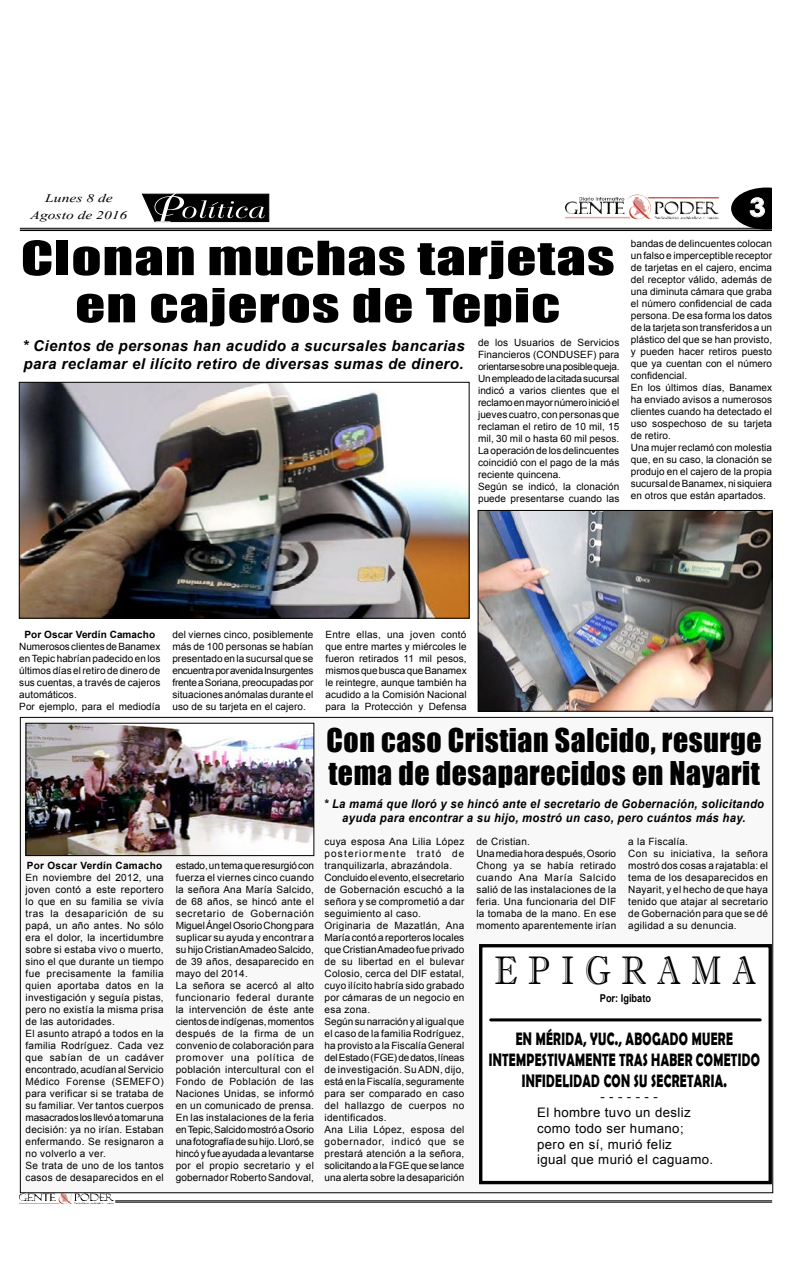
<style>
.page{position:relative;width:792px;height:1276px;background:#fff}
.page>*{position:absolute;margin:0;border:0;box-sizing:border-box;transform-origin:0 0}
.t1{font:43.5px/47.2px "Impact";letter-spacing:.02em;color:#000;text-align:center;scale:1.35 1}
.t2{font:39.9px "Imprint MT Shadow";color:#000;scale:.81 1}
.t3{font:30.1px/32.7px "Impact";letter-spacing:.015em;color:#000}
.t4{font:700 25.2px "Century Gothic";color:#fff;scale:1.14 1}
.t5{font:700 18px/21px "Berlin Sans FB Demi";letter-spacing:.025em;color:#000;scale:.68 1}
.t6{font:italic 700 15px/18px "Arial";letter-spacing:.03em;color:#000}
.t7{font:14.6px/17.6px "Vijaya";color:#000;text-align:center;scale:1.32 1}
.t8{font:13.1px/15.9px "Arial";letter-spacing:.03em;color:#000}
.t9{font:italic 700 12px/14.4px "Arial";letter-spacing:.03em;color:#000;text-align:center;scale:.94 1}
.t10{font:700 10.8px "Arial";color:#000;scale:.85 1}
.t11{font:10px/12px "Arial";letter-spacing:.02em;color:#000}
.t12{font:700 10px "Arial";letter-spacing:.01em;color:#000}
.t13{font:700 10px "Arial";letter-spacing:.03em;color:#000}
</style>
<div class="page">
<img style="left:633px;top:215px;width:15px;height:2px">
<svg style="left:731px;top:187px;width:41px;height:41px"></svg>
<hr style="left:20px;top:228px;width:752px;height:1px;background:#000">
<hr style="left:20px;top:229px;width:752px;height:2px;background:#000">
<img style="left:627px;top:195px;width:23px;height:20px">
<hr style="left:115px;top:1200px;width:657px;height:1px;background:#000">
<hr style="left:115px;top:1201px;width:657px;height:1px;background:#000">
<img style="left:57px;top:1193px;width:15px;height:8px">
<svg style="left:141px;top:193px;width:129px;height:30px;background:#3e3e3e"></svg>
<img style="left:21px;top:384px;width:447px;height:233px">
<div style="left:19px;top:382px;width:451px;height:237px;border:1px solid #000"></div>
<div style="left:20px;top:717px;width:753px;height:475px;background:#f8f8f9"></div>
<img style="left:28px;top:725px;width:284px;height:129px">
<div style="left:26px;top:723px;width:288px;height:133px;border:1px solid #000"></div>
<img style="left:480px;top:512px;width:291px;height:197px">
<div style="left:478px;top:510px;width:295px;height:201px;border:1px solid #000"></div>
<svg style="left:473px;top:944px;width:292px;height:259px"></svg>
<hr style="left:491px;top:1018px;width:269px;height:3px;background:#000">
<h3 class="t7" style="left:31px;top:187px;width:75px">Lunes 8 de<br>Agosto de 2016</h3>
<h1 class="t1" style="left:21px;top:233px;width:441px">Clonan muchas tarjetas en cajeros de Tepic</h1>
<h3 class="t6" style="left:22px;top:337px;width:444px">* Cientos de personas han acudido a sucursales bancarias para reclamar el ilícito retiro de diversas sumas de dinero.</h3>
<p class="t11" style="left:478px;top:336px;width:143px">de los Usuarios de Servicios<br>Financieros (CONDUSEF) para orientarse sobre una posible queja.<br>Un empleado de la citada sucursal indicó a varios clientes que el reclamo en mayor número inició el jueves cuatro, con personas que reclaman el retiro de 10 mil, 15 mil, 30 mil o hasta 60 mil pesos.<br>La operación de los delincuentes coincidió con el pago de la más reciente quincena.<br>Según se indicó, la clonación puede presentarse cuando las</p>
<h3 class="t4" style="left:749px;top:188px;width:16px">3</h3>
<p class="t11" style="left:631px;top:237px;width:143px">bandas de delincuentes colocan un falso e imperceptible receptor de tarjetas en el cajero, encima del receptor válido, además de una diminuta cámara que graba el número confidencial de cada persona. De esa forma los datos de la tarjeta son transferidos a un plástico del que se han provisto, y pueden hacer retiros puesto que ya cuentan con el número confidencial.<br>En los últimos días, Banamex ha enviado avisos a numerosos clientes cuando ha detectado el uso sospechoso de su tarjeta de retiro.<br>Una mujer reclamó con molestia que, en su caso, la clonación se produjo en el cajero de la propia sucursal de Banamex, ni siquiera en otros que están apartados.</p>
<p class="t12" style="left:24px;top:627px;width:132px">Por Oscar Verdín Camacho</p>
<p class="t11" style="left:19px;top:640px;width:143px">Numerosos clientes de Banamex en Tepic habrían padecido en los últimos días el retiro de dinero de sus cuentas, a través de cajeros automáticos.<br>Por ejemplo, para el mediodía</p>
<p class="t13" style="left:27px;top:858px;width:137px">Por Oscar Verdín Camacho</p>
<p class="t11" style="left:26px;top:871px;width:140px">En noviembre del 2012, una joven contó a este reportero lo que en su familia se vivía tras la desaparición de su papá, un año antes. No sólo era el dolor, la incertidumbre sobre si estaba vivo o muerto, sino el que durante un tiempo fue precisamente la familia quien aportaba datos en la investigación y seguía pistas, pero no existía la misma prisa de las autoridades.<br>El asunto atrapó a todos en la familia Rodríguez. Cada vez que sabían de un cadáver encontrado, acudían al Servicio<br>Médico Forense (SEMEFO) para verificar si se trataba de su familiar. Ver tantos cuerpos masacrados los llevó a tomar una decisión: ya no irían. Estaban enfermando. Se resignaron a no volverlo a ver.<br>Se trata de uno de los tantos casos de desaparecidos en el</p>
<p class="t11" style="left:172px;top:628px;width:143px;text-align:justify">del viernes cinco, posiblemente más de 100 personas se habían presentado en la sucursal que se encuentra por avenida Insurgentes frente a Soriana, preocupadas por situaciones anómalas durante el uso de su tarjeta en el cajero.</p>
<p class="t11" style="left:326px;top:628px;width:143px;text-align:justify">Entre ellas, una joven contó que entre martes y miércoles le fueron retirados 11 mil pesos, mismos que busca que Banamex le reintegre, aunque también ha acudido a la Comisión Nacional para la Protección y Defensa</p>
<h3 class="t3" style="left:327px;top:723px;width:437px">Con caso Cristian Salcido, resurge tema de desaparecidos en Nayarit</h3>
<p class="t9" style="left:324px;top:797px;width:470px">* La mamá que lloró y se hincó ante el secretario de Gobernación, solicitando ayuda para encontrar a su hijo, mostró un caso, pero cuántos más hay.</p>
<p class="t11" style="left:325px;top:835px;width:141px">cuya esposa Ana Lilia López posteriormente trató de tranquilizarla, abrazándola.<br>Concluido el evento, el secretario de Gobernación escuchó a la señora y se comprometió a dar seguimiento al caso.<br>Originaria de Mazatlán, Ana<br>María contó a reporteros locales que Cristian Amadeo fue privado de su libertad en el bulevar<br>Colosio, cerca del DIF estatal, cuyo ilícito habría sido grabado por cámaras de un negocio en esa zona.<br>Según su narración y al igual que el caso de la familia Rodríguez, ha provisto a la Fiscalía General del Estado (FGE) de datos, líneas de investigación. Su ADN, dijo, está en la Fiscalía, seguramente para ser comparado en caso del hallazgo de cuerpos no identificados.<br>Ana Lilia López, esposa del gobernador, indicó que se prestará atención a la señora, solicitando a la FGE que se lance una alerta sobre la desaparición</p>
<p class="t11" style="left:476px;top:835px;width:141px">de Cristian.<br>Una media hora después, Osorio<br>Chong ya se había retirado cuando Ana María Salcido salió de las instalaciones de la feria. Una funcionaria del DIF la tomaba de la mano. En ese momento aparentemente irían</p>
<p class="t11" style="left:628px;top:835px;width:141px">a la Fiscalía.<br>Con su iniciativa, la señora mostró dos cosas a rajatabla: el tema de los desaparecidos en<br>Nayarit, y el hecho de que haya tenido que atajar al secretario de Gobernación para que se dé agilidad a su denuncia.</p>
<p class="t11" style="left:176px;top:859px;width:140px">estado, un tema que resurgió con fuerza el viernes cinco cuando la señora Ana María Salcido, de 68 años, se hincó ante el secretario de Gobernación<br>Miguel Ángel Osorio Chong para suplicar su ayuda y encontrar a su hijo Cristian Amadeo Salcido, de 39 años, desaparecido en mayo del 2014.<br>La señora se acercó al alto funcionario federal durante la intervención de éste ante cientos de indígenas, momentos después de la firma de un convenio de colaboración para promover una política de población intercultural con el<br>Fondo de Población de las<br>Naciones Unidas, se informó en un comunicado de prensa.<br>En las instalaciones de la feria en Tepic, Salcido mostró a Osorio una fotografía de su hijo. Lloró, se hincó y fue ayudada a levantarse por el propio secretario y el gobernador Roberto Sandoval,</p>
<h2 class="t2" style="left:495px;top:946px;width:324px">E P I G R A M A</h2>
<p class="t10" style="left:600px;top:990px;width:62px">Por: Igibato</p>
<h3 class="t5" style="left:489px;top:1028px;width:326px;text-indent:27px">EN MÉRIDA, YUC., ABOGADO MUERE<br>INTEMPESTIVAMENTE</h3>
<h3 class="t5" style="left:619px;top:1049px;width:12px">TRAS</h3>
<h3 class="t5" style="left:522px;top:1049px;width:351px;text-indent:130px">HABER COMETIDO<br>INFIDELIDAD CON SU SECRETAR</h3>
<h3 class="t5" style="left:711px;top:1070px;width:25px">IA.</h3>
<h3 class="t8" style="left:537px;top:1088px;width:178px;text-indent:63px">- - - - - - -<br>El hombre tuvo un desliz como todo ser humano; pero en sí, murió feliz<br>igual que murió el caguamo.</h3>
</div>
